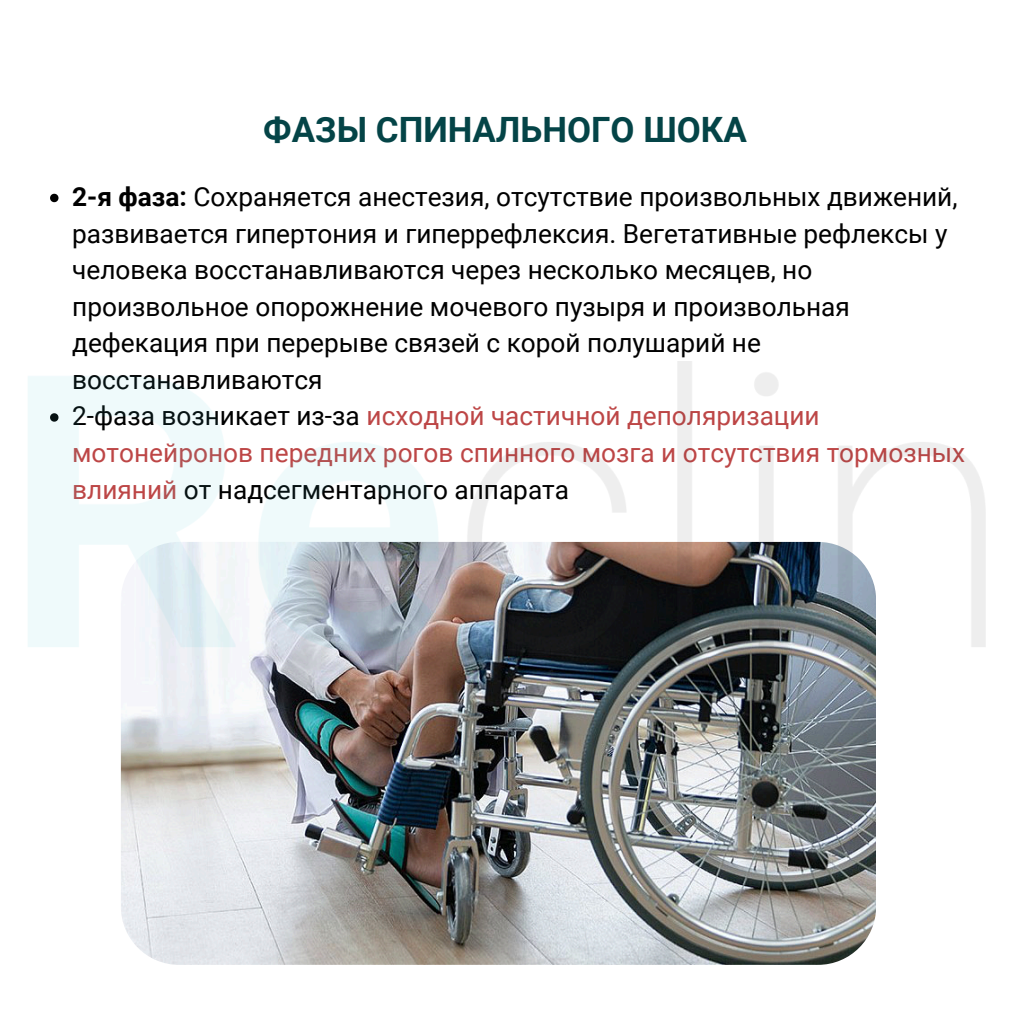
<style>
.page{position:relative;width:1013px;height:1013px;background:#fff}
.page>*{position:absolute;margin:0;border:0;box-sizing:border-box;transform-origin:0 0}
.t1{font:700 34.88px "Roboto";color:#044447}
.t2{font:26.25px/36.5px "Roboto";color:#000}
.t3{font:26.25px/36.5px "Roboto";color:#bd4646}
.s1{font-weight:700}
.s2{color:#000}
</style>
<div class="page">
<svg style="left:50px;top:194px;width:8px;height:8px"></svg>
<img style="left:121px;top:650px;width:755px;height:314px">
<img style="left:28px;top:362px;width:957px;height:288px">
<p class="t1" style="left:263px;top:110px;width:485px">ФАЗЫ СПИНАЛЬНОГО ШОКА</p>
<h1 class="t2" style="left:72px;top:179px;width:886px"><span class="s1">2-я фаза:</span> Сохраняется анестезия, отсутствие произвольных движений, развивается гипертония и гиперрефлексия. Вегетативные рефлексы у человека восстанавливаются через несколько месяцев, но произвольное опорожнение мочевого пузыря и произвольная дефекация при перерыве связей с корой полушарий не восстанавливаются</h1>
<p class="t3" style="left:72px;top:398px;width:894px"><span class="s2">2-фаза возникает из-за</span> исходной частичной деполяризации мотонейронов передних рогов спинного мозга и отсутствия тормозных влияний <span class="s2">от надсегментарного аппарата</span></p>
</div>
